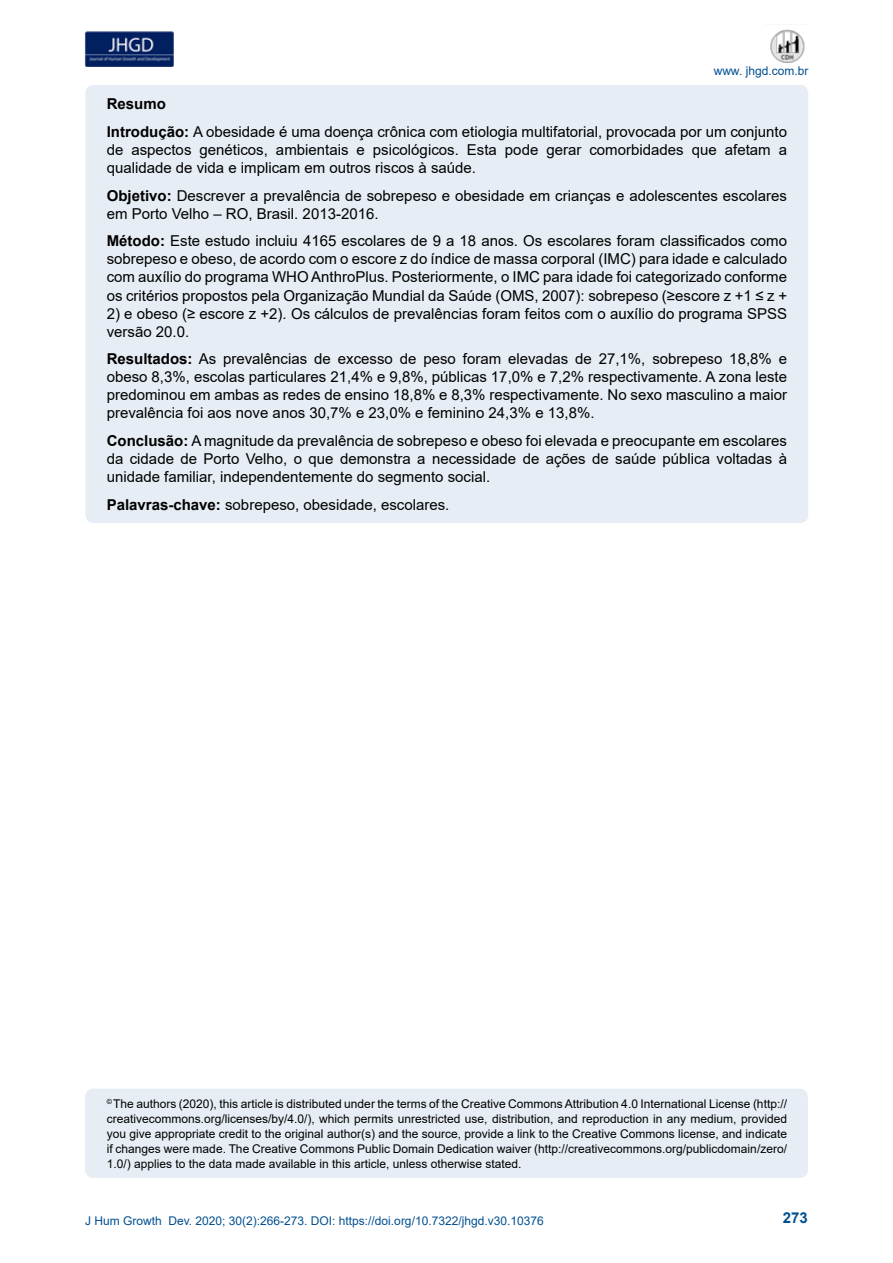
<style>
.page{position:relative;width:893px;height:1263px;background:#fff}
.page>*{position:absolute;margin:0;border:0;box-sizing:border-box;transform-origin:0 0}
.t1{font:15px/18px "Arial";color:#000}
.t2{font:700 15px "Arial";color:#004f91}
.t3{font:12px/15px "Arial";color:#000;text-align:justify}
.t4{font:12px "Arial";color:#004f91}
.s1{font-weight:700}
</style>
<div class="page">
<img style="left:85px;top:31px;width:89px;height:36px">
<img style="left:770px;top:29px;width:35px;height:34px">
<div style="left:85px;top:1089px;width:723px;height:89px;background:#e6edf4;border-radius:9px"></div>
<div style="left:85px;top:85px;width:723px;height:438px;background:#e6edf4;border-radius:8px"></div>
<p class="t4" style="left:714px;top:63px;width:96px">www. jhgd.com.br</p>
<p class="t1" style="left:107px;top:90px;width:682px;line-height:27.8px"><span class="s1">Resumo<br>Introdução:</span> A obesidade é uma doença crônica com etiologia multifatorial, provocada por um conjunto</p>
<p class="t1" style="left:107px;top:141px;width:682px">de aspectos genéticos, ambientais e psicológicos. Esta pode gerar comorbidades que afetam a qualidade de vida e implicam em outros riscos à saúde.</p>
<p class="t1" style="left:107px;top:186px;width:682px"><span class="s1">Objetivo:</span> Descrever a prevalência de sobrepeso e obesidade em crianças e adolescentes escolares em Porto Velho – RO, Brasil. 2013-2016.</p>
<p class="t1" style="left:107px;top:232px;width:682px;text-align:justify"><span class="s1">Método:</span> Este estudo incluiu 4165 escolares de 9 a 18 anos. Os escolares foram classificados como sobrepeso e obeso, de acordo com o escore z do índice de massa corporal (IMC) para idade e calculado com auxílio do programa WHO AnthroPlus. Posteriormente, o IMC para idade foi categorizado conforme os critérios propostos pela Organização Mundial da Saúde (OMS, 2007): sobrepeso (≥escore z +1 ≤ z +</p>
<p class="t1" style="left:107px;top:304px;width:682px">2) e obeso (≥ escore z +2). Os cálculos de prevalências foram feitos com o auxílio do programa SPSS versão 20.0.</p>
<p class="t1" style="left:107px;top:350px;width:682px;text-align:justify"><span class="s1">Resultados:</span> As prevalências de excesso de peso foram elevadas de 27,1%, sobrepeso 18,8% e obeso 8,3%, escolas particulares 21,4% e 9,8%, públicas 17,0% e 7,2% respectivamente. A zona leste predominou em ambas as redes de ensino 18,8% e 8,3% respectivamente. No sexo masculino a maior prevalência foi aos nove anos 30,7% e 23,0% e feminino 24,3% e 13,8%.</p>
<p class="t1" style="left:107px;top:431px;width:682px;text-align:justify"><span class="s1">Conclusão:</span> A magnitude da prevalência de sobrepeso e obeso foi elevada e preocupante em escolares da cidade de Porto Velho, o que demonstra a necessidade de ações de saúde pública voltadas à unidade familiar, independentemente do segmento social.</p>
<p class="t1" style="left:107px;top:495px;width:344px"><span class="s1">Palavras-chave:</span> sobrepeso, obesidade, escolares.</p>
<p class="t3" style="left:107px;top:1096px;width:682px"><sup>©</sup> The authors (2020), this article is distributed under the terms of the Creative Commons Attribution 4.0 International License (http:// creativecommons.org/licenses/by/4.0/), which permits unrestricted use, distribution, and reproduction in any medium, provided you give appropriate credit to the original author(s) and the source, provide a link to the Creative Commons license, and indicate if changes were made. The Creative Commons Public Domain Dedication waiver (http://creativecommons.org/publicdomain/zero/ 1.0/) applies to the data made available in this article, unless otherwise stated.</p>
<p class="t4" style="left:85px;top:1212px;width:460px">J Hum Growth Dev. 2020; 30(2):266-273. DOI: https://doi.org/10.7322/jhgd.v30.10376</p>
<p class="t2" style="left:783px;top:1207px;width:27px">273</p>
</div>
